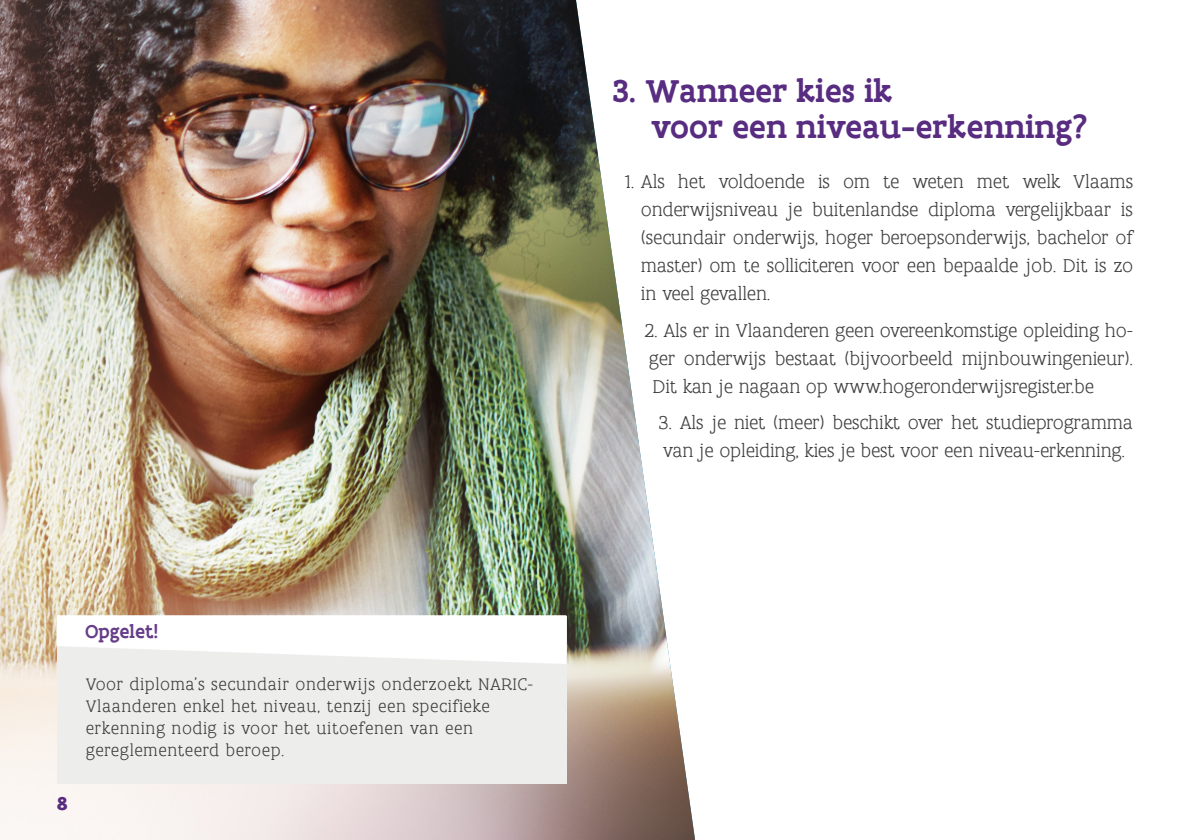
<style>
.page{position:relative;width:1191px;height:840px;background:#fff}
.page>*{position:absolute;margin:0;border:0;box-sizing:border-box;transform-origin:0 0}
.t1{font:500 34px/36px "Flanders Art Serif";color:#582c80}
.TXT{font:300 20px/28px "Flanders Art Serif";letter-spacing:-.01em;color:#3e3e3f;text-align:justify}
.TXT-2{font:500 20px "Flanders Art Serif";color:#663d88}
.Nummering{font:700 20px "Flanders Art Sans";color:#582c80}
.TXT_OPGELET{font:300 18px/22px "Flanders Art Serif";letter-spacing:.03em;color:#3c3c3d}
</style>
<div class="page">
<img style="left:0;top:0;width:695px;height:839px">
<div style="left:57px;top:615px;width:509px;height:167px;background:#ededec"></div>
<svg style="left:57px;top:615px;width:509px;height:48px"></svg>
<p class="Nummering" style="left:57px;top:790px;width:12px">8</p>
<p class="TXT-2" style="left:85px;top:618px;width:74px">Opgelet!</p>
<p class="TXT_OPGELET" style="left:86px;top:673px;width:449px">Voor diploma’s secundair onderwijs onderzoekt NARIC-Vlaanderen enkel het niveau, tenzij een specifieke erkenning nodig is voor het uitoefenen van een gereglementeerd beroep.</p>
<p class="t1" style="left:651px;top:72px;width:438px;text-indent:-38px">3. Wanneer kies ik<br>voor een niveau-erkenning?</p>
<p class="TXT" style="left:641px;top:168px;width:494px;text-indent:-16px">1. Als het voldoende is om te weten met welk Vlaams onderwijsniveau je buitenlandse diploma vergelijkbaar is (secundair onderwijs, hoger beroepsonderwijs, bachelor of master) om te solliciteren voor een bepaalde job. Dit is zo in veel gevallen.</p>
<p class="TXT" style="left:645px;top:316px;width:489px">2. Als er in Vlaanderen geen overeenkomstige opleiding ho&shy;ger onderwijs bestaat (bijvoorbeeld mijnbouwingenieur).<br>Dit kan je nagaan op www.hogeronderwijsregister.be</p>
<p class="TXT" style="left:659px;top:409px;width:475px">3. Als je niet (meer) beschikt over het studieprogramma van je opleiding, kies je best voor een niveau-erkenning.</p>
</div>
